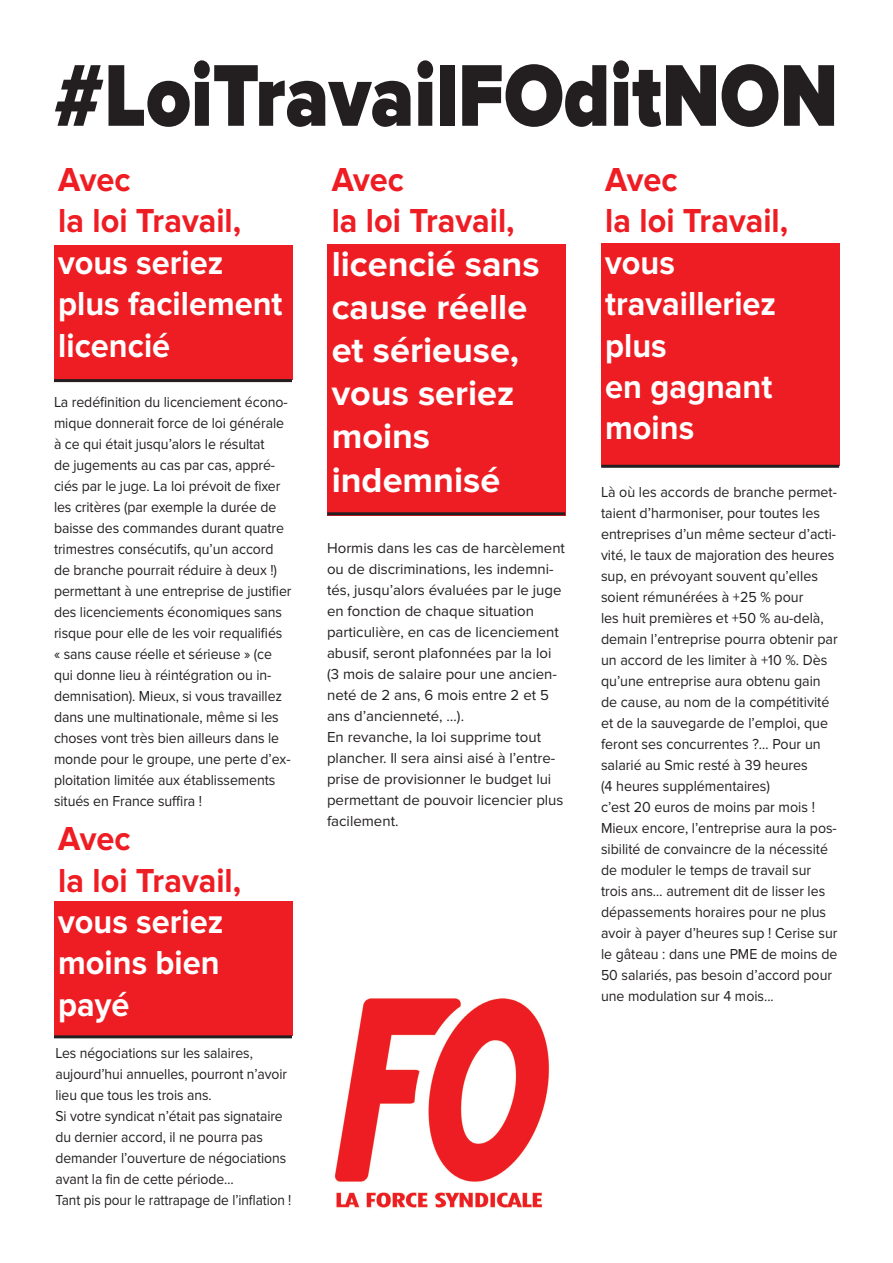
<style>
.page{position:relative;width:893px;height:1263px;background:#fff}
.page>*{position:absolute;margin:0;border:0;box-sizing:border-box;transform-origin:0 0}
.t1{font:900 90.9px "Proxima Nova";color:#231f20;scale:.86 1}
.t2{font:700 36px/43.2px "Proxima Nova";color:#fff}
.t3{font:700 34.5px/41.4px "Proxima Nova";color:#fff;scale:.94 1}
.t4{font:700 34.5px "Proxima Nova";color:#ee1d23;scale:.94 1}
.t5{font:15px/21px "Proxima Nova";color:#231f20;scale:.94 1}
.t6{font:15px/21px "Proxima Nova";color:#231f20;scale:.95 1}
.t7{font:15px/21px "Proxima Nova";color:#231f20}
.t8{font:15px/21px "Proxima Nova";color:#231f20;scale:.93 1}
.t9{font:15px "Proxima Nova";color:#231f20;scale:.91 1}
</style>
<div class="page">
<img style="left:334px;top:998px;width:216px;height:210px">
<div style="left:54px;top:245px;width:238px;height:135px;background:#ee1d23"></div>
<hr style="left:54px;top:379px;width:238px;height:3px;background:#231f20">
<div style="left:54px;top:901px;width:238px;height:135px;background:#ee1d23"></div>
<hr style="left:54px;top:1035px;width:238px;height:3px;background:#231f20">
<div style="left:327px;top:244px;width:239px;height:271px;background:#ee1d23"></div>
<hr style="left:327px;top:512px;width:238px;height:3px;background:#231f20">
<div style="left:601px;top:243px;width:238px;height:223px;background:#ee1d23"></div>
<hr style="left:601px;top:465px;width:238px;height:3px;background:#231f20">
<p class="t1" style="left:54px;top:43px;width:913px">#LoiTravailFOditNON</p>
<p class="t4" style="left:58px;top:160px;width:79px">Avec</p>
<p class="t4" style="left:58px;top:201px;width:196px">la loi Travail,</p>
<p class="t3" style="left:58px;top:242px;width:177px">vous seriez</p>
<p class="t3" style="left:58px;top:284px;width:240px">plus facilement licencié</p>
<p class="t5" style="left:54px;top:392px;width:254px">La redéfinition du licenciement écono&shy;mique donnerait force de loi générale à ce qui était jusqu’alors le résultat<br>de jugements au cas par cas, appré&shy;ciés par le juge. La loi prévoit de fixer les critères (par exemple la durée de baisse des commandes durant quatre trimestres consécutifs, qu’un accord de branche pourrait réduire à deux !) permettant à une entreprise de justifier des licenciements économiques sans risque pour elle de les voir requalifiés « sans cause réelle et sérieuse » (ce qui donne lieu à réintégration ou in&shy;demnisation). Mieux, si vous travaillez dans une multinationale, même si les choses vont très bien ailleurs dans le monde pour le groupe, une perte d’ex&shy;ploitation limitée aux établissements situés en France suffira !</p>
<p class="t4" style="left:58px;top:819px;width:79px">Avec</p>
<p class="t4" style="left:58px;top:860px;width:196px">la loi Travail,</p>
<p class="t3" style="left:58px;top:901px;width:177px">vous seriez</p>
<p class="t3" style="left:58px;top:943px;width:173px">moins bien payé</p>
<p class="t8" style="left:55px;top:1043px;width:251px">Les négociations sur les salaires, aujourd’hui annuelles, pourront n’avoir lieu que tous les trois ans.</p>
<p class="t8" style="left:55px;top:1106px;width:250px">Si votre syndicat n’était pas signataire du dernier accord, il ne pourra pas demander l’ouverture de négociations avant la fin de cette période…</p>
<p class="t9" style="left:55px;top:1191px;width:261px">Tant pis pour le rattrapage de l’inflation !</p>
<p class="t4" style="left:332px;top:160px;width:79px">Avec</p>
<p class="t4" style="left:332px;top:201px;width:196px">la loi Travail,</p>
<p class="t2" style="left:332px;top:243px;width:209px">licencié sans cause réelle</p>
<p class="t2" style="left:332px;top:329px;width:189px">et sérieuse, vous seriez moins</p>
<p class="t2" style="left:332px;top:459px;width:170px">indemnisé</p>
<p class="t7" style="left:327px;top:537px;width:239px">Hormis dans les cas de harcèlement ou de discriminations, les indemni&shy;tés, jusqu’alors évaluées par le juge en fonction de chaque situation particulière, en cas de licenciement abusif, seront plafonnées par la loi (3 mois de salaire pour une ancien&shy;neté de 2 ans, 6 mois entre 2 et 5 ans d’ancienneté, …).</p>
<p class="t7" style="left:327px;top:726px;width:238px">En revanche, la loi supprime tout plancher. Il sera ainsi aisé à l’entre&shy;prise de provisionner le budget lui permettant de pouvoir licencier plus facilement.</p>
<p class="t4" style="left:605px;top:160px;width:79px">Avec</p>
<p class="t4" style="left:605px;top:201px;width:196px">la loi Travail,</p>
<p class="t3" style="left:605px;top:242px;width:76px">vous</p>
<p class="t3" style="left:605px;top:284px;width:183px">travailleriez plus</p>
<p class="t3" style="left:605px;top:367px;width:179px">en gagnant</p>
<p class="t3" style="left:605px;top:408px;width:96px">moins</p>
<p class="t6" style="left:601px;top:482px;width:251px">Là où les accords de branche permet&shy;taient d’harmoniser, pour toutes les entreprises d’un même secteur d’acti&shy;vité, le taux de majoration des heures sup, en prévoyant souvent qu’elles soient rémunérées à +25 % pour<br>les huit premières et +50 % au-delà, demain l’entreprise pourra obtenir par un accord de les limiter à +10 %. Dès qu’une entreprise aura obtenu gain de cause, au nom de la compétitivité et de la sauvegarde de l’emploi, que feront ses concurrentes ?… Pour un salarié au Smic resté à 39 heures</p>
<p class="t6" style="left:601px;top:776px;width:180px">(4 heures supplémentaires)</p>
<p class="t6" style="left:601px;top:797px;width:227px">c’est 20 euros de moins par mois !</p>
<p class="t5" style="left:601px;top:818px;width:253px">Mieux encore, l’entreprise aura la pos&shy;sibilité de convaincre de la nécessité de moduler le temps de travail sur trois ans… autrement dit de lisser les dépassements horaires pour ne plus avoir à payer d’heures sup ! Cerise sur le gâteau : dans une PME de moins de 50 salariés, pas besoin d’accord pour une modulation sur 4 mois...</p>
</div>
